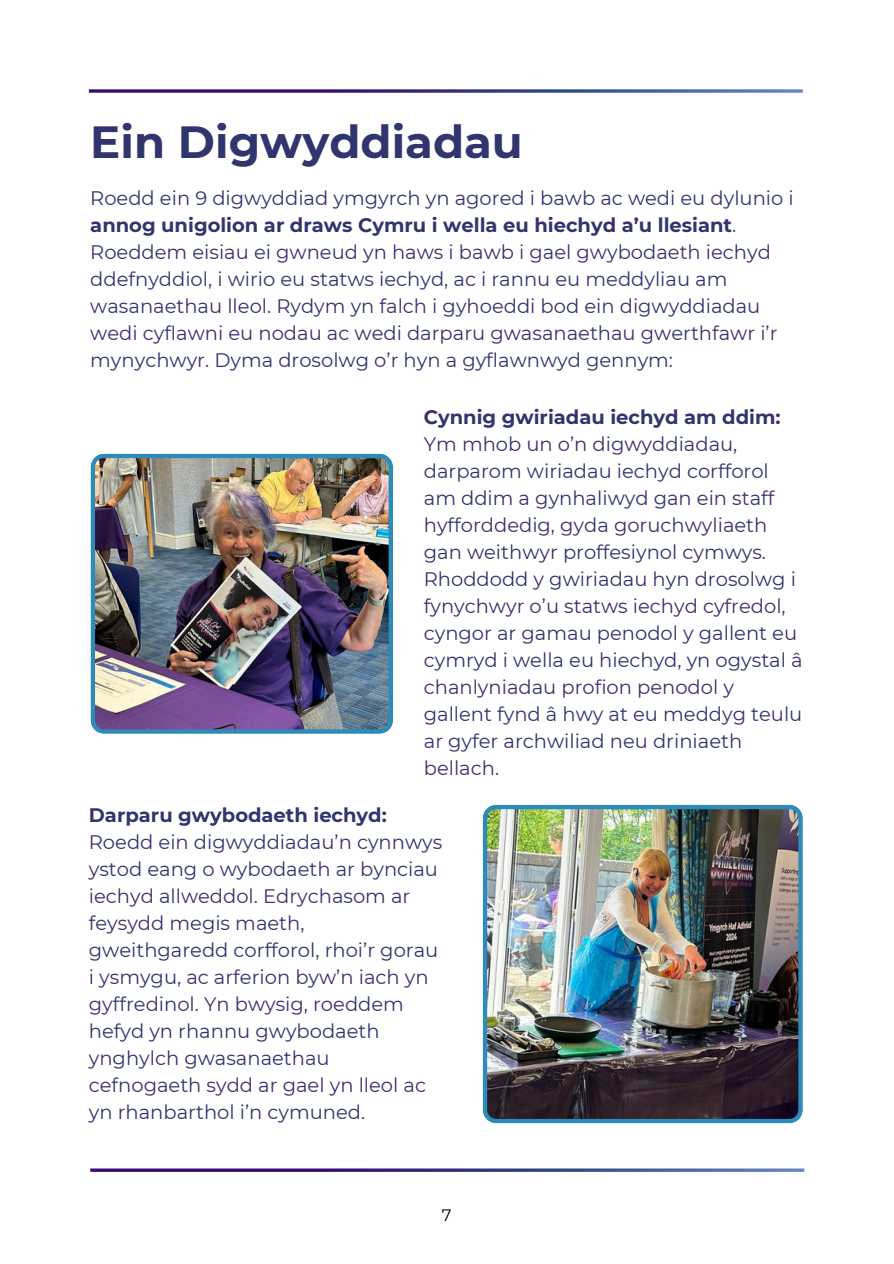
<style>
.page{position:relative;width:894px;height:1264px;background:#fff}
.page>*{position:absolute;margin:0;border:0;box-sizing:border-box;transform-origin:0 0}
.t1{font:700 45px "Montserrat";color:#31356e}
.t2{font:19.5px/27px "Montserrat";color:#31356e}
.t3{font:700 19.5px "Montserrat";color:#31356e}
.t4{font:16.5px "Montserrat";color:#000}
.s1{font-weight:700}
</style>
<div class="page">
<svg style="left:89px;top:89px;width:713px;height:4px;background:#595396"></svg>
<img style="left:90px;top:453px;width:303px;height:280px">
<img style="left:482px;top:804px;width:320px;height:319px">
<p class="t1" style="left:90px;top:114px;width:434px">Ein Digwyddiadau</p>
<p class="t2" style="left:90px;top:184px;width:704px">Roedd ein 9 digwyddiad ymgyrch yn agored i bawb ac wedi eu dylunio i <span class="s1">annog unigolion ar draws Cymru i wella eu hiechyd a’u llesiant</span>.<br>Roeddem eisiau ei gwneud yn haws i bawb i gael gwybodaeth iechyd ddefnyddiol, i wirio eu statws iechyd, ac i rannu eu meddyliau am wasanaethau lleol. Rydym yn falch i gyhoeddi bod ein digwyddiadau wedi cyflawni eu nodau ac wedi darparu gwasanaethau gwerthfawr i’r mynychwyr. Dyma drosolwg o’r hyn a gyflawnwyd gennym:</p>
<p class="t2" style="left:423px;top:403px;width:380px"><span class="s1">Cynnig gwiriadau iechyd am ddim:<br></span>Ym mhob un o’n digwyddiadau, darparom wiriadau iechyd corfforol am ddim a gynhaliwyd gan ein staff hyfforddedig, gyda goruchwyliaeth gan weithwyr proffesiynol cymwys.<br>Rhoddodd y gwiriadau hyn drosolwg i fynychwyr o’u statws iechyd cyfredol, cyngor ar gamau penodol y gallent eu cymryd i wella eu hiechyd, yn ogystal â chanlyniadau profion penodol y gallent fynd â hwy at eu meddyg teulu ar gyfer archwiliad neu driniaeth bellach.</p>
<p class="t3" style="left:89px;top:803px;width:299px">Darparu gwybodaeth iechyd:</p>
<p class="t2" style="left:89px;top:828px;width:355px">Roedd ein digwyddiadau’n cynnwys ystod eang o wybodaeth ar bynciau iechyd allweddol. Edrychasom ar feysydd megis maeth, gweithgaredd corfforol, rhoi’r gorau i ysmygu, ac arferion byw’n iach yn gyffredinol. Yn bwysig, roeddem hefyd yn rhannu gwybodaeth ynghylch gwasanaethau cefnogaeth sydd ar gael yn lleol ac yn rhanbarthol i’n cymuned.</p>
<p class="t4" style="left:442px;top:1205px;width:11px">7</p>
</div>
